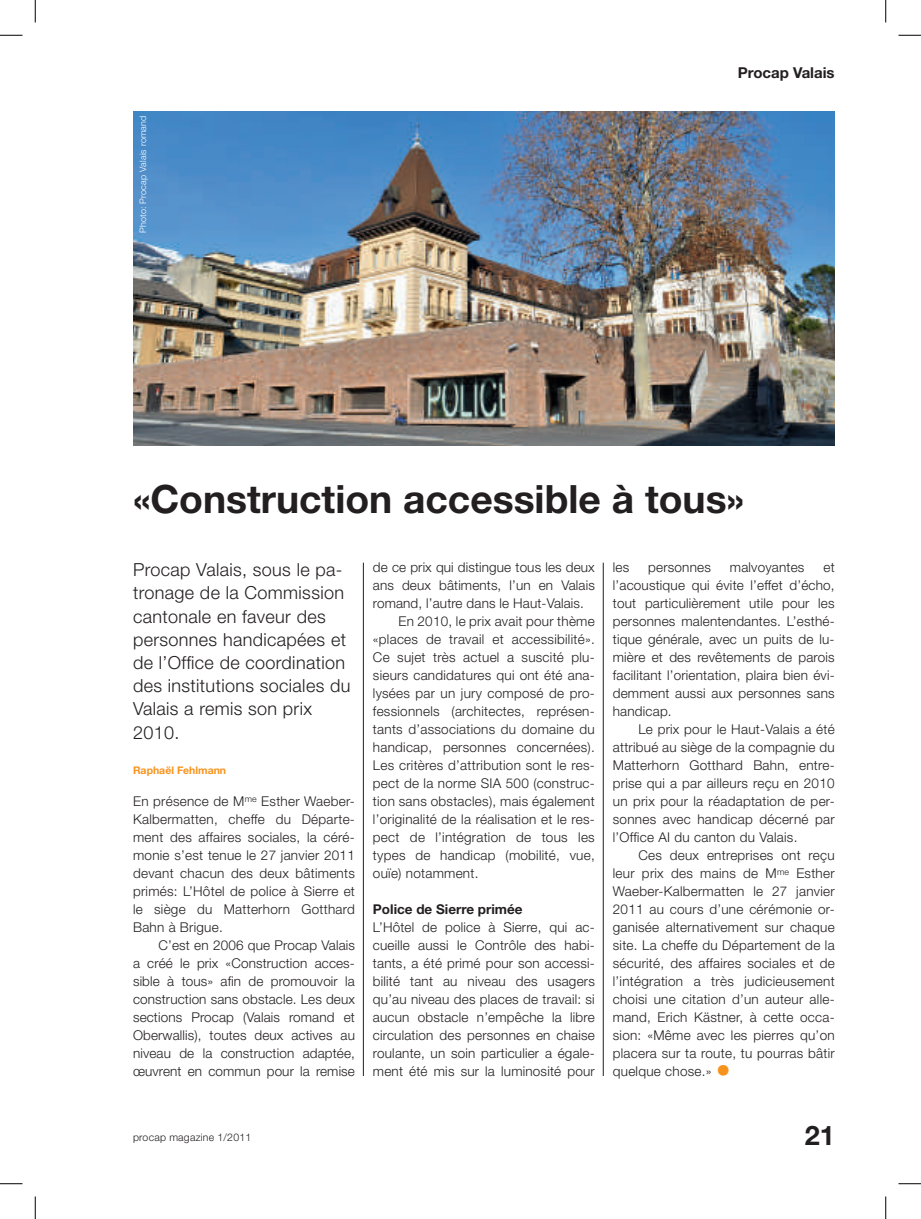
<style>
.page{position:relative;width:921px;height:1219px;background:#fff}
.page>*{position:absolute;margin:0;border:0;box-sizing:border-box;transform-origin:0 0}
.t1{font:700 39px "Helvetica Neue LT";color:#231f20}
.t2{font:700 30px "Helvetica Neue LT";color:#f7931d}
.t3{font:700 27px "Helvetica Neue LT";color:#231f20}
.t4{font:300 18px/23.2px "Helvetica Neue LT";letter-spacing:.02em;color:#231f20}
.t5{font:700 15px "Helvetica Neue LT";color:#231f20}
.t6{font:300 13.5px/18px "Helvetica Neue LT";letter-spacing:.02em;color:#231f20;text-align:justify}
.t7{font:700 13.5px "Helvetica Neue LT";color:#231f20}
.t8{font:300 10.5px "Helvetica Neue LT";letter-spacing:.02em;color:#231f20}
.t9{font:700 10.5px "Helvetica Neue LT";color:#f7931d}
.t10{font:300 9px "Helvetica Neue LT";letter-spacing:.02em;color:#fff}
</style>
<div class="page">
<img style="left:133px;top:112px;width:702px;height:334px">
<hr style="left:363px;top:562px;width:1px;height:514px;background:#231f20">
<hr style="left:603px;top:562px;width:1px;height:514px;background:#231f20">
<svg style="left:0;top:35px;width:22px;height:1px"></svg>
<svg style="left:898px;top:35px;width:23px;height:1px"></svg>
<svg style="left:0;top:1183px;width:22px;height:1px"></svg>
<svg style="left:898px;top:1183px;width:23px;height:1px"></svg>
<svg style="left:35px;top:0;width:1px;height:22px"></svg>
<svg style="left:35px;top:1196px;width:1px;height:23px"></svg>
<svg style="left:885px;top:0;width:1px;height:22px"></svg>
<svg style="left:885px;top:1196px;width:1px;height:23px"></svg>
<p class="t10" style="left:137px;top:233px;width:119px;rotate:-90deg">Photo: Procap Valais romand</p>
<p class="t5" style="left:738px;top:63px;width:98px">Procap Valais</p>
<h1 class="t1" style="left:133px;top:474px;width:612px">«Construction accessible à tous»</h1>
<h3 class="t4" style="left:133px;top:558px;width:219px">Procap Valais, sous le pa&shy;tronage de la Commission cantonale en faveur des personnes handicapées et de l’Office de coordination des institutions sociales du<br>Valais a remis son prix<br>2010.</h3>
<p class="t9" style="left:133px;top:764px;width:95px">Raphaël Fehlmann</p>
<p class="t6" style="left:133px;top:791px;width:223px">En présence de M<sup>me</sup> Esther Waeber-Kalbermatten, cheffe du Départe&shy;ment des affaires sociales, la céré&shy;monie s’est tenue le 27 janvier 2011 devant chacun des deux bâtiments primés: L’Hôtel de police à Sierre et le siège du Matterhorn Gotthard Bahn à Brigue.</p>
<p class="t6" style="left:133px;top:935px;width:223px;text-indent:26px">C’est en 2006 que Procap Valais a créé le prix «Construction acces&shy;sible à tous» afin de promouvoir la construction sans obstacle. Les deux sections Procap (Valais romand et Oberwallis), toutes deux actives au niveau de la construction adaptée, œuvrent en commun pour la remise</p>
<p class="t6" style="left:373px;top:557px;width:223px">de ce prix qui distingue tous les deux</p>
<p class="t6" style="left:373px;top:575px;width:223px">ans deux bâtiments, l’un en Valais</p>
<p class="t6" style="left:373px;top:593px;width:213px">romand, l’autre dans le Haut-Valais.</p>
<p class="t6" style="left:398px;top:611px;width:198px">En 2010, le prix avait pour thème</p>
<p class="t6" style="left:373px;top:629px;width:223px">«places de travail et accessibilité».</p>
<p class="t6" style="left:373px;top:647px;width:223px">Ce sujet très actuel a suscité plu-</p>
<p class="t6" style="left:373px;top:665px;width:223px">sieurs candidatures qui ont été ana-</p>
<p class="t6" style="left:373px;top:683px;width:223px">lysées par un jury composé de pro-</p>
<p class="t6" style="left:373px;top:701px;width:223px">fessionnels (architectes, représen-</p>
<p class="t6" style="left:373px;top:719px;width:223px">tants d’associations du domaine du</p>
<p class="t6" style="left:373px;top:737px;width:223px">handicap, personnes concernées).</p>
<p class="t6" style="left:373px;top:755px;width:223px">Les critères d’attribution sont le res-</p>
<p class="t6" style="left:373px;top:773px;width:223px">pect de la norme SIA 500 (construc-</p>
<p class="t6" style="left:373px;top:791px;width:223px">tion sans obstacles), mais également</p>
<p class="t6" style="left:373px;top:809px;width:223px">l’originalité de la réalisation et le res-</p>
<p class="t6" style="left:373px;top:827px;width:223px">pect de l’intégration de tous les</p>
<p class="t6" style="left:373px;top:845px;width:223px">types de handicap (mobilité, vue,</p>
<p class="t6" style="left:373px;top:863px;width:107px">ouïe) notamment.</p>
<p class="t7" style="left:373px;top:900px;width:151px">Police de Sierre primée</p>
<p class="t6" style="left:373px;top:917px;width:223px">L’Hôtel de police à Sierre, qui ac&shy;cueille aussi le Contrôle des habi&shy;tants, a été primé pour son accessi&shy;bilité tant au niveau des usagers qu’au niveau des places de travail: si aucun obstacle n’empêche la libre circulation des personnes en chaise roulante, un soin particulier a égale&shy;ment été mis sur la luminosité pour</p>
<p class="t6" style="left:613px;top:557px;width:18px">les</p>
<p class="t6" style="left:648px;top:557px;width:64px">personnes</p>
<p class="t6" style="left:730px;top:557px;width:76px">malvoyantes</p>
<p class="t6" style="left:613px;top:557px;width:223px;text-indent:211px">et l’acoustique qui évite l’effet d’écho, tout particulièrement utile pour les personnes malentendantes. L’esthé&shy;tique générale, avec un puits de lu&shy;mière et des revêtements de parois facilitant l’orientation, plaira bien évi&shy;demment aussi aux personnes sans handicap.</p>
<p class="t6" style="left:613px;top:719px;width:223px;text-indent:26px">Le prix pour le Haut-Valais a été attribué au siège de la compagnie du Matterhorn Gotthard Bahn, entre&shy;prise qui a par ailleurs reçu en 2010 un prix pour la réadaptation de per&shy;sonnes avec handicap décerné par l’Office AI du canton du Valais.</p>
<p class="t6" style="left:613px;top:845px;width:223px;text-indent:26px">Ces deux entreprises ont reçu leur prix des mains de M<sup>me</sup> Esther Waeber-Kalbermatten le 27 janvier 2011 au cours d’une cérémonie or&shy;ganisée alternativement sur chaque site. La cheffe du Département de la sécurité, des affaires sociales et de l’intégration a très judicieusement choisi une citation d’un auteur alle&shy;mand, Erich Kästner, à cette occa&shy;sion: «Même avec les pierres qu’on placera sur ta route, tu pourras bâtir quelque chose.»</p>
<h2 class="t2" style="left:716px;top:1052px;width:17px">•</h2>
<p class="t8" style="left:133px;top:1131px;width:120px">procap magazine 1/2011</p>
<h3 class="t3" style="left:805px;top:1119px;width:32px">21</h3>
</div>
